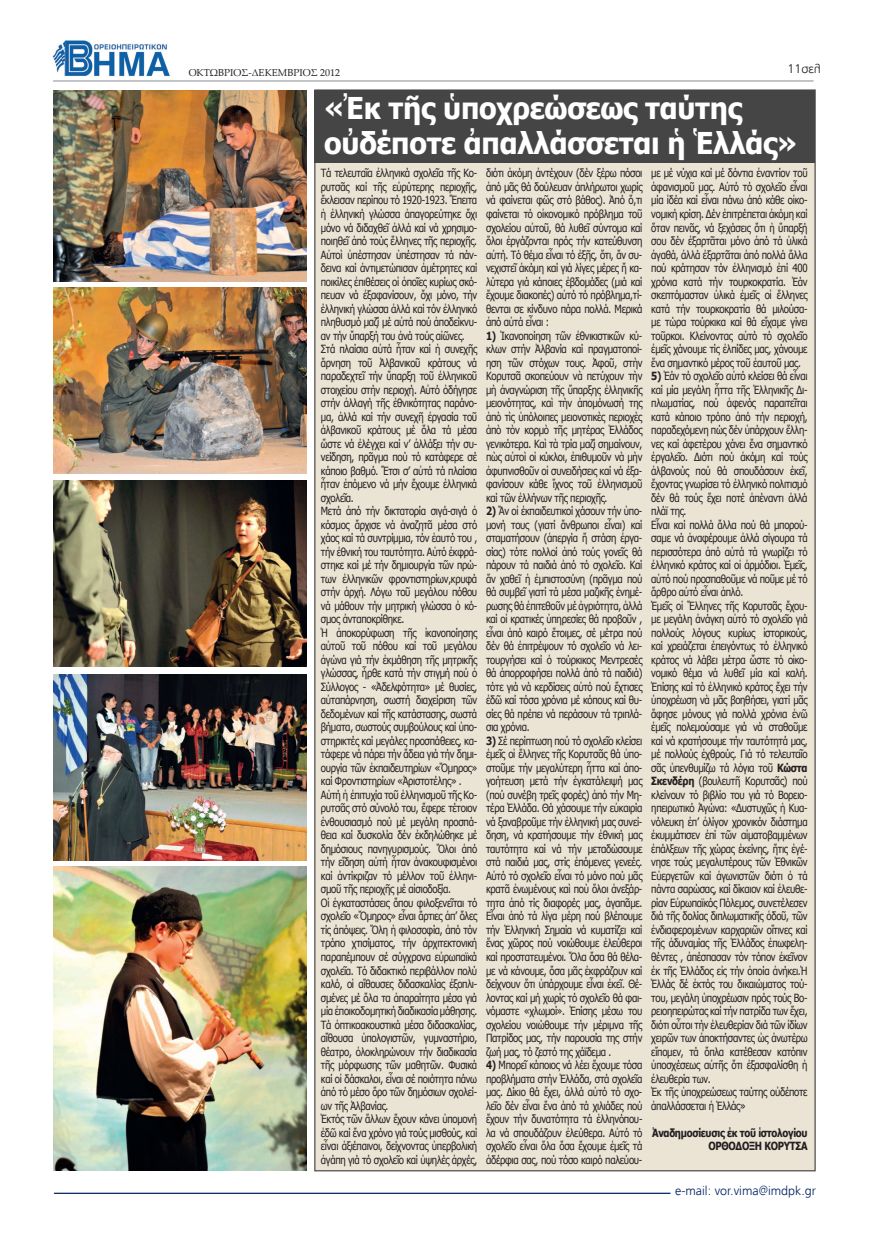
<style>
.page{position:relative;width:886px;height:1241px;background:#fff}
.page>*{position:absolute;margin:0;border:0;box-sizing:border-box;transform-origin:0 0}
.t1{font:700 30px/35px "Tahoma";letter-spacing:-.01em;color:#fff;scale:.95 1}
.t2{font:300 12.5px "PF Catalog";color:#002361}
.t3{font:300 12.5px "PF Catalog";color:#231f20}
.t4{font:11.25px/13.5px "Tahoma";letter-spacing:-.03em;color:#231f20;text-align:justify;scale:.85 1}
.t5{font:700 11.25px/13.5px "Tahoma";letter-spacing:-.03em;color:#231f20;text-align:right;scale:.85 1}
.t6{font:10px "Palatino Linotype";color:#231f20}
.s1{font-weight:700}
</style>
<div class="page">
<img style="left:53px;top:40px;width:117px;height:37px">
<div style="left:314px;top:89px;width:502px;height:1082px;background:#ebe4d5;border:1px solid #504d4d"></div>
<div style="left:315px;top:90px;width:500px;height:72px;background:#454545"></div>
<hr style="left:53px;top:80px;width:760px;height:1px;background:#bcbdc0">
<hr style="left:54px;top:1192px;width:616px;height:1px;background:#002361">
<img style="left:53px;top:90px;width:254px;height:191px">
<img style="left:53px;top:288px;width:254px;height:185px">
<img style="left:53px;top:480px;width:254px;height:186px">
<img style="left:53px;top:674px;width:254px;height:185px">
<img style="left:53px;top:866px;width:254px;height:303px">
<p class="t6" style="left:189px;top:65px;width:153px">ΟΚΤΩΒΡΙΟΣ-ΔΕΚΕΜΒΡΙΟΣ 2012</p>
<p class="t3" style="left:787px;top:62px;width:35px">11σελ</p>
<h1 class="t1" style="left:324px;top:89px;width:499px">«Ἐκ τῆς ὑποχρεώσεως ταύτης οὐδέποτε ἀπαλλάσσεται ἡ Ἑλλάς»</h1>
<p class="t4" style="left:321px;top:166px;width:185px;text-align:left">Τά τελευταῖα ἑλληνικά σχολεῖα τῆς Κο&shy;ρυτσᾶς καί τῆς εὐρύτερης περιοχῆς, ἔκλεισαν περίπου τό 1920-1923. Ἔπειτα ἡ ἑλληνική γλώσσα ἀπαγορεύτηκε ὄχι μόνο νά διδαχθεῖ ἀλλά καί νά χρησιμο&shy;ποιηθεῖ ἀπό τούς ἕλληνες τῆς περιοχῆς.<br>Αὐτοὶ ὑπέστησαν ὑπέστησαν τά πάν&shy;δεινα καί ἀντιμετώπισαν ἀμέτρητες καί ποικίλες ἐπιθέσεις οἱ ὁποῖες κυρίως σκό&shy;πευαν νά ἐξαφανίσουν, ὄχι μόνο, τήν ἑλληνική γλώσσα ἀλλά καί τόν ἑλληνικό πληθυσμό μαζί μέ αὐτά πού ἀποδείκνυ&shy;αν τήν ὕπαρξή του ἀνά τούς αἰῶνες.<br>Στά πλαίσια αὐτά ἦταν καί ἡ συνεχῆς ἄρνηση τοῦ Ἀλβανικοῦ κράτους νά παραδεχτεῖ τήν ὕπαρξη τοῦ ἑλληνικοῦ στοιχείου στήν περιοχή. Αὐτό ὁδήγησε στήν ἀλλαγή τῆς ἐθνικότητας παράνο&shy;μα, ἀλλά καί τήν συνεχῆ ἐργασία τοῦ ἀλβανικοῦ κράτους μέ ὅλα τά μέσα ὥστε νά ἐλέγχει καί ν’ ἀλλάξει τήν συ&shy;νείδηση, πρᾶγμα πού τό κατάφερε σέ κάποιο βαθμό. Ἔτσι σ’ αὐτά τά πλαίσια ἦταν ἑπόμενο νά μήν ἔχουμε ἑλληνικά σχολεῖα.<br>Μετά ἀπό τήν δικτατορία σιγά-σιγά ὁ κόσμος ἄρχισε νά ἀναζητᾶ μέσα στό χάος καί τά συντρίμμια, τόν ἑαυτό του , τήν ἐθνική του ταυτότητα. Αὐτό ἐκφρά&shy;στηκε καί μέ τήν δημιουργία τῶν πρώ&shy;των ἑλληνικῶν φροντιστηρίων,κρυφά στήν ἀρχή. Λόγω τοῦ μεγάλου πόθου νά μάθουν τήν μητρική γλώσσα ὁ κό&shy;σμος ἀνταποκρίθηκε.<br>Ἡ ἀποκορύφωση τῆς ἱκανοποίησης αὐτοῦ τοῦ πόθου καί τοῦ μεγάλου ἀγώνα γιά τήν ἐκμάθηση τῆς μητρικῆς γλώσσας, ἦρθε κατά τήν στιγμή πού ὁ Σύλλογος - «Ἀδελφότητα» μέ θυσίες, αὐταπάρνηση, σωστή διαχείριση τῶν δεδομένων καί τῆς κατάστασης, σωστά βήματα, σωστούς συμβούλους καί ὑπο&shy;στηρικτές καί μεγάλες προσπάθειες, κα&shy;τάφερε νά πάρει τήν ἄδεια γιά τήν δημι&shy;ουργία τῶν ἐκπαιδευτηρίων «Ὅμηρος» καί Φροντιστηρίων «Ἀριστοτέλης» .<br>Αὐτή ἡ ἐπιτυχία τοῦ ἑλληνισμοῦ τῆς Κο&shy;ρυτσᾶς στό σύνολό του, ἔφερε τέτοιον ἐνθουσιασμό πού μέ μεγάλη προσπά&shy;θεια καί δυσκολία δέν ἐκδηλώθηκε μέ δημόσιους πανηγυρισμούς. Ὅλοι ἀπό τήν εἴδηση αὐτή ἦταν ἀνακουφισμένοι καί ἀντίκριζαν τό μέλλον τοῦ ἑλληνι&shy;σμοῦ τῆς περιοχῆς μέ αἰσιοδοξία.<br>Οἱ ἐγκαταστάσεις ὅπου φιλοξενεῖται τό σχολεῖο «Ὅμηρος» εἶναι ἄρτιες ἀπ’ ὅλες τίς ἀπόψεις. Ὅλη ἡ φιλοσοφία, ἀπό τόν τρόπο χτισίματος, τήν ἀρχιτεκτονική παραπέμπουν σέ σύγχρονα εὐρωπαϊκά σχολεῖα. Τό διδακτικό περιβάλλον πολύ καλό, οἱ αἴθουσες διδασκαλίας ἐξοπλι&shy;σμένες μέ ὅλα τα ἀπαραίτητα μέσα γιά μία ἐποικοδομητική διαδικασία μάθησης.<br>Τά ὀπτικοακουστικά μέσα διδασκαλίας, αἴθουσα ὑπολογιστῶν, γυμναστήριο, θέατρο, ὁλοκληρώνουν τήν διαδικασία τῆς μόρφωσης τῶν μαθητῶν. Φυσικά καί οἱ δάσκαλοι, εἶναι σέ ποιότητα πάνω ἀπό τό μέσο ὄρο τῶν δημόσιων σχολεί&shy;ων τῆς Ἀλβανίας.<br>Ἐκτός τῶν ἄλλων ἔχουν κάνει ὑπομονή ἐδῶ καί ἕνα χρόνο γιά τούς μισθούς, καί εἶναι ἀξιέπαινοι, δείχνοντας ὑπερβολική ἀγάπη γιά τό σχολεῖο καί ὑψηλές ἀρχές,</p>
<p class="t4" style="left:486px;top:166px;width:185px">διότι ἀκόμη ἀντέχουν (δέν ξέρω πόσοι ἀπό μᾶς θά δούλευαν ἀπλήρωτοι χωρίς νά φαίνεται φῶς στό βάθος). Ἀπό ὅ,τι φαίνεται τό οἰκονομικό πρόβλημα τοῦ σχολείου αὐτοῦ, θά λυθεῖ σύντομα καί ὅλοι ἐργάζονται πρός τήν κατεύθυνση αὐτή. Τό θέμα εἶναι τό ἑξῆς, ὅτι, ἄν συ&shy;νεχιστεῖ ἀκόμη καί γιά λίγες μέρες ἤ κα&shy;λύτερα γιά κάποιες ἑβδομάδες (μιά καί ἔχουμε διακοπές) αὐτό τό πρόβλημα,τί&shy;θενται σε κίνδυνο πάρα πολλά. Μερικά ἀπό αὐτά εἶναι :</p>
<p class="t4" style="left:486px;top:328px;width:185px"><span class="s1">1)</span> Ἱκανοποίηση τῶν ἐθνικιστικῶν κύ&shy;κλων στήν Ἀλβανία καί πραγματοποί&shy;ηση τῶν στόχων τους. Ἀφοῦ, στὴν Κορυτσᾶ σκοπεύουν νὰ πετύχουν τὴν μὴ ἀναγνώριση τῆς ὕπαρξης ἑλληνικῆς μειονότητας, καὶ τὴν ἀπομόνωσή της ἀπὸ τὶς ὑπόλοιπες μειονοτικὲς περιοχὲς ἀπὸ τὸν κορμὸ τῆς μητέρας Ἑλλάδος γενικότερα. Καὶ τὰ τρία μαζὶ σημαίνουν, πὼς αὐτοὶ οἱ κύκλοι, ἐπιθυμοῦν νὰ μὴν ἀφυπνισθοῦν οἱ συνειδήσεις καί νά ἐξα&shy;φανίσουν κάθε ἴχνος τοῦ ἑλληνισμοῦ καί τῶν ἑλλήνων τῆς περιοχῆς.</p>
<p class="t4" style="left:486px;top:503px;width:185px"><span class="s1">2)</span> Ἄν οἱ ἐκπαιδευτικοί χάσουν τήν ὑπο&shy;μονή τους (γιατί ἄνθρωποι εἶναι) καί σταματήσουν (ἀπεργία ἤ στάση ἐργα&shy;σίας) τότε πολλοί ἀπό τούς γονεῖς θά πάρουν τά παιδιά ἀπό τό σχολεῖο. Καί ἄν χαθεῖ ἡ ἐμπιστοσύνη (πρᾶγμα πού θά συμβεῖ γιατί τά μέσα μαζικῆς ἐνημέ&shy;ρωσης θά ἐπιτεθοῦν μέ ἀγριότητα, ἀλλά καί οἱ κρατικές ὑπηρεσίες θά προβοῦν , εἶναι ἀπό καιρό ἕτοιμες, σέ μέτρα πού δέν θά ἐπιτρέψουν τό σχολεῖο νά λει&shy;τουργήσει καί ὁ τούρκικος Μεντρεσές θά ἀπορροφήσει πολλά ἀπό τά παιδιά) τότε γιά νά κερδίσεις αὐτό πού ἔχτισες ἐδῶ καί τόσα χρόνια μέ κόπους καί θυ&shy;σίες θά πρέπει νά περάσουν τά τριπλά&shy;σια χρόνια.</p>
<p class="t4" style="left:486px;top:733px;width:185px"><span class="s1">3)</span> Σέ περίπτωση πού τό σχολεῖο κλείσει ἐμεῖς οἱ ἕλληνες τῆς Κορυτσᾶς θά ὑπο&shy;στοῦμε τήν μεγαλύτερη ἦττα καί ἀπο&shy;γοήτευση μετά τήν ἐγκατάλειψή μας (πού συνέβη τρεῖς φορές) ἀπό τήν Μη&shy;τέρα Ἑλλάδα. Θά χάσουμε τήν εὐκαιρία νά ξαναβροῦμε τήν ἑλληνική μας συνεί&shy;δηση, νά κρατήσουμε τήν ἐθνική μας ταυτότητα καί νά τήν μεταδώσουμε στά παιδιά μας, στίς ἑπόμενες γενεές.<br>Αὐτό τό σχολεῖο εἶναι τό μόνο πού μᾶς κρατᾶ ἑνωμένους καὶ ποὺ ὅλοι ἀνεξάρ&shy;τητα ἀπό τίς διαφορές μας, ἀγαπᾶμε.<br>Εἶναι ἀπό τά λίγα μέρη πού βλέπουμε τήν Ἑλληνική Σημαία νά κυματίζει καί ἕνας χῶρος πού νοιώθουμε ἐλεύθεροι καί προστατευμένοι. Ὅλα ὅσα θά θέλα&shy;με νά κάνουμε, ὅσα μᾶς ἐκφράζουν καί δείχνουν ὅτι ὑπάρχουμε εἶναι ἐκεῖ. Θέ&shy;λοντας καί μή χωρίς τό σχολεῖο θά φαι&shy;νόμαστε «χλωμοί». Ἐπίσης μέσω του σχολείου νοιώθουμε τήν μέριμνα τῆς Πατρίδος μας, τήν παρουσία της στήν ζωή μας, τό ζεστό της χάϊδεμα .</p>
<p class="t4" style="left:486px;top:1057px;width:185px"><span class="s1">4)</span> Μπορεῖ κάποιος νά λέει ἔχουμε τόσα προβλήματα στήν Ἑλλάδα, στά σχολεῖα μας. Δίκιο θά ἔχει, ἀλλά αὐτό τό σχο&shy;λεῖο δέν εἶναι ἕνα ἀπό τά χιλιάδες πού ἔχουν τήν δυνατότητα τά ἑλληνόπου&shy;λα νά σπουδάζουν ἐλεύθερα. Αὐτό τό σχολεῖο εἶναι ὅλα ὅσα ἔχουμε ἐμεῖς τά ἀδέρφια σας, πού τόσο καιρό παλεύου-</p>
<p class="t4" style="left:651px;top:166px;width:185px">με μέ νύχια καί μέ δόντια ἐναντίον τοῦ ἀφανισμοῦ μας. Αὐτό τό σχολεῖο εἶναι μία ἰδέα καί εἶναι πάνω ἀπό κάθε οἰκο&shy;νομική κρίση. Δέν ἐπιτρέπεται ἀκόμη καί ὅταν πεινᾶς, νά ξεχάσεις ὅτι ἡ ὕπαρξή σου δέν ἐξαρτᾶται μόνο ἀπό τά ὑλικά ἀγαθά, ἀλλά ἐξαρτᾶται ἀπό πολλά ἄλλα πού κράτησαν τόν ἑλληνισμό ἐπί 400 χρόνια κατά τήν τουρκοκρατία. Ἐάν σκεπτόμασταν ὑλικά ἐμεῖς οἱ ἕλληνες κατά τήν τουρκοκρατία θά μιλούσα&shy;με τώρα τούρκικα καί θά εἴχαμε γίνει τοῦρκοι. Κλείνοντας αὐτό τό σχολεῖο ἐμεῖς χάνουμε τίς ἐλπίδες μας, χάνουμε ἕνα σημαντικό μέρος τοῦ ἐαυτοῦ μας.</p>
<p class="t4" style="left:651px;top:368px;width:185px;text-align:left"><span class="s1">5)</span> Ἐάν τό σχολεῖο αὐτό κλείσει θά εἶναι καί μία μεγάλη ἧττα τῆς Ἑλληνικῆς Δι&shy;πλωματίας, πού ἀφενός παραιτεῖται κατά κάποιο τρόπο ἀπό τήν περιοχή, παραδεχόμενη πώς δέν ὑπάρχουν ἕλλη&shy;νες καί ἀφετέρου χάνει ἕνα σημαντικό ἐργαλεῖο. Διότι πού ἀκόμη καί τούς ἀλβανούς πού θά σπουδάσουν ἐκεῖ, ἔχοντας γνωρίσει τό ἑλληνικό πολιτισμό δέν θά τούς ἔχει ποτέ ἀπέναντι ἀλλά πλάϊ της.<br>Εἶναι καί πολλά ἄλλα πού θά μπορού&shy;σαμε νά ἀναφέρουμε ἀλλά σίγουρα τά περισσότερα ἀπό αὐτά τά γνωρίζει τό ἑλληνικό κράτος καί οἱ ἁρμόδιοι. Ἐμεῖς, αὐτό πού προσπαθοῦμε νά ποῦμε μέ τό ἄρθρο αὐτό εἶναι ἁπλό.<br>Ἐμεῖς οἱ Ἕλληνες τῆς Κορυτσᾶς ἔχου&shy;με μεγάλη ἀνάγκη αὐτό τό σχολεῖο γιά πολλούς λόγους κυρίως ἱστορικούς, καί χρειάζεται ἐπειγόντως τό ἑλληνικό κράτος νά λάβει μέτρα ὥστε τό οἰκο&shy;νομικό θέμα νά λυθεῖ μία καί καλή.<br>Ἐπίσης καί τό ἑλληνικό κράτος ἔχει τήν ὑποχρέωση νὰ μᾶς βοηθήσει, γιατί μᾶς ἄφησε μόνους γιά πολλά χρόνια ἐνῶ ἐμεῖς πολεμούσαμε γιά νά σταθοῦμε καί νά κρατήσουμε τήν ταυτότητά μας, μέ πολλούς ἐχθρούς. Γιά τό τελευταῖο σᾶς ὑπενθυμίζω τά λόγια τοῦ <span class="s1">Κώστα Σκενδέρη</span> (βουλευτῆ Κορυτσᾶς) πού κλείνουν τό βιβλίο του γιά τό Βορειο&shy;ηπειρωτικό Ἀγώνα: «Δυστυχῶς ἡ Κυα&shy;νόλευκη ἐπ’ ὀλίγον χρονικόν διάστημα ἐκυμμάτισεν ἐπί τῶν αἱματοβαμμένων ἐπάλξεων τῆς χώρας ἐκείνης, ἥτις ἐγέ&shy;νησε τούς μεγαλυτέρους τῶν Ἐθνικῶν Εὐεργετῶν καί ἀγωνιστῶν διότι ὁ τά πάντα σαρώσας, καί δίκαιον καί ἐλευθε&shy;ρίαν Εὐρωπαϊκός Πόλεμος, συνετέλεσεν διά τῆς δολίας διπλωματικῆς ὁδοῦ, τῶν ἐνδιαφερομένων καρχαριῶν οἵτινες καί τῆς ἀδυναμίας τῆς Ἑλλάδος ἐπωφελη&shy;θέντες , ἀπέσπασαν τόν τόπον ἐκεῖνον ἐκ τῆς Ἑλλάδος εἰς τήν ὁποία ἀνήκει.Ἡ Ἑλλάς δέ ἐκτός του δικαιώματος τού&shy;του, μεγάλη ὑποχρέωσιν πρός τούς Βο&shy;ρειοηπειρώτας καί τήν πατρίδα των ἔχει, διότι οὗτοι τήν ἐλευθερίαν διά τῶν ἰδίων χειρῶν των ἀποκτήσαντες ὡς ἀνωτέρω εἴπομεν, τά ὅπλα κατέθεσαν κατόπιν ὑποσχέσεως αὐτῆς ὅτι ἐξασφαλίσθη ἡ ἐλευθερία των.<br>Ἐκ τῆς ὑποχρεώσεως ταύτης οὐδέποτε ἀπαλλάσσεται ἡ Ἑλλάς»</p>
<p class="t5" style="left:652px;top:1124px;width:184px">Ἀναδημοσίευσις ἐκ τοῦ ἱστολογίου<br>ΟΡΘΟΔΟΞΗ ΚΟΡΥΤΣΑ</p>
<p class="t2" style="left:675px;top:1183px;width:142px">e-mail: vor.vima@imdpk.gr</p>
</div>
